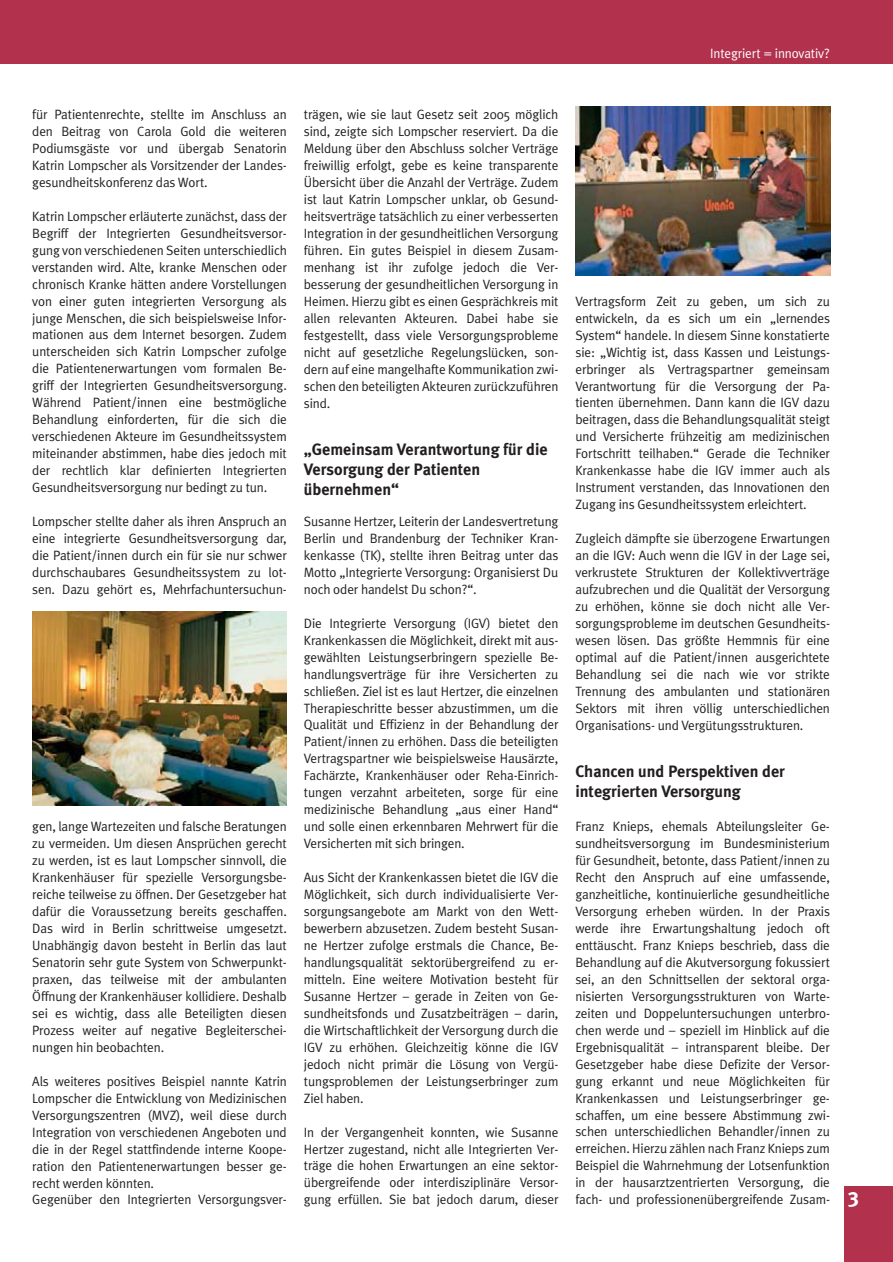
<style>
.page{position:relative;width:893px;height:1262px;background:#fff}
.page>*{position:absolute;margin:0;border:0;box-sizing:border-box;transform-origin:0 0}
.t1{font:700 21px "Meta Plus";color:#fff}
.t2{font:700 16.5px/19.8px "Meta Plus";color:#231f20}
.t3{font:13.5px/17px "Meta Plus Normal";letter-spacing:-.01em;color:#231f20;text-align:justify}
.t4{font:13.5px "Meta Plus Normal";letter-spacing:-.01em;color:#fff}
</style>
<div class="page">
<div style="left:0;top:0;width:892px;height:64px;background:#b2324e"></div>
<div style="left:844px;top:1186px;width:48px;height:75px;background:#b2324e"></div>
<img style="left:575px;top:106px;width:255px;height:169px">
<img style="left:32px;top:611px;width:255px;height:194px">
<p class="t4" style="left:710px;top:49px;width:121px">Integriert = innovativ?</p>
<p class="t3" style="left:32px;top:107px;width:256px">für Patientenrechte, stellte im Anschluss an den Beitrag von Carola Gold die weiteren Podiumsgäste vor und übergab Senatorin Katrin Lompscher als Vorsitzender der Landes&shy;gesundheitskonferenz das Wort.</p>
<p class="t3" style="left:32px;top:209px;width:256px">Katrin Lompscher erläuterte zunächst, dass der Begriff der Integrierten Gesundheitsversor&shy;gung von verschiedenen Seiten unterschiedlich verstanden wird. Alte, kranke Menschen oder chronisch Kranke hätten andere Vorstellungen von einer guten integrierten Versorgung als junge Menschen, die sich beispielsweise Infor&shy;mationen aus dem Internet besorgen. Zudem unterscheiden sich Katrin Lompscher zufolge die Patientenerwartungen vom formalen Be&shy;griff der Integrierten Gesundheitsversorgung.<br>Während Patient/innen eine bestmögliche Behandlung einforderten, für die sich die verschiedenen Akteure im Gesundheitssystem miteinander abstimmen, habe dies jedoch mit der rechtlich klar definierten Integrierten Gesundheitsversorgung nur bedingt zu tun.</p>
<p class="t3" style="left:32px;top:514px;width:256px">Lompscher stellte daher als ihren Anspruch an eine integrierte Gesundheitsversorgung dar, die Patient/innen durch ein für sie nur schwer durchschaubares Gesundheitssystem zu lot&shy;sen. Dazu gehört es, Mehrfachuntersuchun-</p>
<p class="t3" style="left:32px;top:819px;width:256px">gen, lange Wartezeiten und falsche Beratungen zu vermeiden. Um diesen Ansprüchen gerecht zu werden, ist es laut Lompscher sinnvoll, die Krankenhäuser für spezielle Versorgungsbe&shy;reiche teilweise zu öffnen. Der Gesetzgeber hat dafür die Voraussetzung bereits geschaffen.<br>Das wird in Berlin schrittweise umgesetzt.<br>Unabhängig davon besteht in Berlin das laut Senatorin sehr gute System von Schwerpunkt&shy;praxen, das teilweise mit der ambulanten Öffnung der Krankenhäuser kollidiere. Deshalb sei es wichtig, dass alle Beteiligten diesen Prozess weiter auf negative Begleiterschei&shy;nungen hin beobachten.</p>
<p class="t3" style="left:32px;top:1074px;width:256px;text-align:left">Als weiteres positives Beispiel nannte Katrin Lompscher die Entwicklung von Medizinischen Versorgungszentren (MVZ), weil diese durch Integration von verschiedenen Angeboten und die in der Regel stattfindende interne Koope&shy;ration den Patientenerwartungen besser ge&shy;recht werden könnten.<br>Gegenüber den Integrierten Versorgungsver-</p>
<p class="t3" style="left:304px;top:107px;width:256px">trägen, wie sie laut Gesetz seit 2005 möglich sind, zeigte sich Lompscher reserviert. Da die Meldung über den Abschluss solcher Verträge freiwillig erfolgt, gebe es keine transparente Übersicht über die Anzahl der Verträge. Zudem ist laut Katrin Lompscher unklar, ob Gesund&shy;heitsverträge tatsächlich zu einer verbesserten Integration in der gesundheitlichen Versorgung führen. Ein gutes Beispiel in diesem Zusam&shy;menhang ist ihr zufolge jedoch die Ver&shy;besserung der gesundheitlichen Versorgung in Heimen. Hierzu gibt es einen Gesprächkreis mit allen relevanten Akteuren. Dabei habe sie festgestellt, dass viele Versorgungsprobleme nicht auf gesetzliche Regelungslücken, son&shy;dern auf eine mangelhafte Kommunikation zwi&shy;schen den beteiligten Akteuren zurückzuführen sind.</p>
<p class="t2" style="left:304px;top:441px;width:245px">„Gemeinsam Verantwortung für die<br>Versorgung der Patienten übernehmen“</p>
<p class="t3" style="left:304px;top:514px;width:256px">Susanne Hertzer, Leiterin der Landesvertretung Berlin und Brandenburg der Techniker Kran&shy;kenkasse (TK), stellte ihren Beitrag unter das Motto „Integrierte Versorgung: Organisierst Du noch oder handelst Du schon?“.</p>
<p class="t3" style="left:304px;top:616px;width:256px">Die Integrierte Versorgung (IGV) bietet den Krankenkassen die Möglichkeit, direkt mit aus&shy;gewählten Leistungserbringern spezielle Be&shy;handlungsverträge für ihre Versicherten zu schließen. Ziel ist es laut Hertzer, die einzelnen Therapieschritte besser abzustimmen, um die Qualität und Effizienz in der Behandlung der Patient/innen zu erhöhen. Dass die beteiligten Vertragspartner wie beispielsweise Hausärzte, Fachärzte, Krankenhäuser oder Reha-Einrich&shy;tungen verzahnt arbeiteten, sorge für eine medizinische Behandlung „aus einer Hand“ und solle einen erkennbaren Mehrwert für die Versicherten mit sich bringen.</p>
<p class="t3" style="left:304px;top:870px;width:256px">Aus Sicht der Krankenkassen bietet die IGV die Möglichkeit, sich durch individualisierte Ver&shy;sorgungsangebote am Markt von den Wett&shy;bewerbern abzusetzen. Zudem besteht Susan&shy;ne Hertzer zufolge erstmals die Chance, Be&shy;handlungsqualität sektorübergreifend zu er&shy;mitteln. Eine weitere Motivation besteht für Susanne Hertzer – gerade in Zeiten von Ge&shy;sundheitsfonds und Zusatzbeiträgen – darin, die Wirtschaftlichkeit der Versorgung durch die IGV zu erhöhen. Gleichzeitig könne die IGV jedoch nicht primär die Lösung von Vergü&shy;tungsproblemen der Leistungserbringer zum Ziel haben.</p>
<p class="t3" style="left:304px;top:1124px;width:256px">In der Vergangenheit konnten, wie Susanne Hertzer zugestand, nicht alle Integrierten Ver&shy;träge die hohen Erwartungen an eine sektor&shy;übergreifende oder interdisziplinäre Versor&shy;gung erfüllen. Sie bat jedoch darum, dieser</p>
<p class="t3" style="left:575px;top:294px;width:256px">Vertragsform Zeit zu geben, um sich zu entwickeln, da es sich um ein „lernendes System“ handele. In diesem Sinne konstatierte sie: „Wichtig ist, dass Kassen und Leistungs&shy;erbringer als Vertragspartner gemeinsam Verantwortung für die Versorgung der Pa&shy;tienten übernehmen. Dann kann die IGV dazu beitragen, dass die Behandlungsqualität steigt und Versicherte frühzeitig am medizinischen Fortschritt teilhaben.“ Gerade die Techniker Krankenkasse habe die IGV immer auch als Instrument verstanden, das Innovationen den Zugang ins Gesundheitssystem erleichtert.</p>
<p class="t3" style="left:575px;top:531px;width:256px">Zugleich dämpfte sie überzogene Erwartungen an die IGV: Auch wenn die IGV in der Lage sei, verkrustete Strukturen der Kollektivverträge aufzubrechen und die Qualität der Versorgung zu erhöhen, könne sie doch nicht alle Ver&shy;sorgungsprobleme im deutschen Gesundheits&shy;wesen lösen. Das größte Hemmnis für eine optimal auf die Patient/innen ausgerichtete Behandlung sei die nach wie vor strikte Trennung des ambulanten und stationären Sektors mit ihren völlig unterschiedlichen Organisations- und Vergütungsstrukturen.</p>
<p class="t2" style="left:575px;top:763px;width:211px">Chancen und Perspektiven der integrierten Versorgung</p>
<p class="t3" style="left:575px;top:819px;width:256px">Franz Knieps, ehemals Abteilungsleiter Ge&shy;sundheitsversorgung im Bundesministerium für Gesundheit, betonte, dass Patient/innen zu Recht den Anspruch auf eine umfassende, ganzheitliche, kontinuierliche gesundheitliche Versorgung erheben würden. In der Praxis werde ihre Erwartungshaltung jedoch oft enttäuscht. Franz Knieps beschrieb, dass die Behandlung auf die Akutversorgung fokussiert sei, an den Schnittsellen der sektoral orga&shy;nisierten Versorgungsstrukturen von Warte&shy;zeiten und Doppeluntersuchungen unterbro&shy;chen werde und – speziell im Hinblick auf die Ergebnisqualität – intransparent bleibe. Der Gesetzgeber habe diese Defizite der Versor&shy;gung erkannt und neue Möglichkeiten für Krankenkassen und Leistungserbringer ge&shy;schaffen, um eine bessere Abstimmung zwi&shy;schen unterschiedlichen Behandler/innen zu erreichen. Hierzu zählen nach Franz Knieps zum Beispiel die Wahrnehmung der Lotsenfunktion in der hausarztzentrierten Versorgung, die fach- und professionenübergreifende Zusam-</p>
<h1 class="t1" style="left:848px;top:1188px;width:12px">3</h1>
</div>
